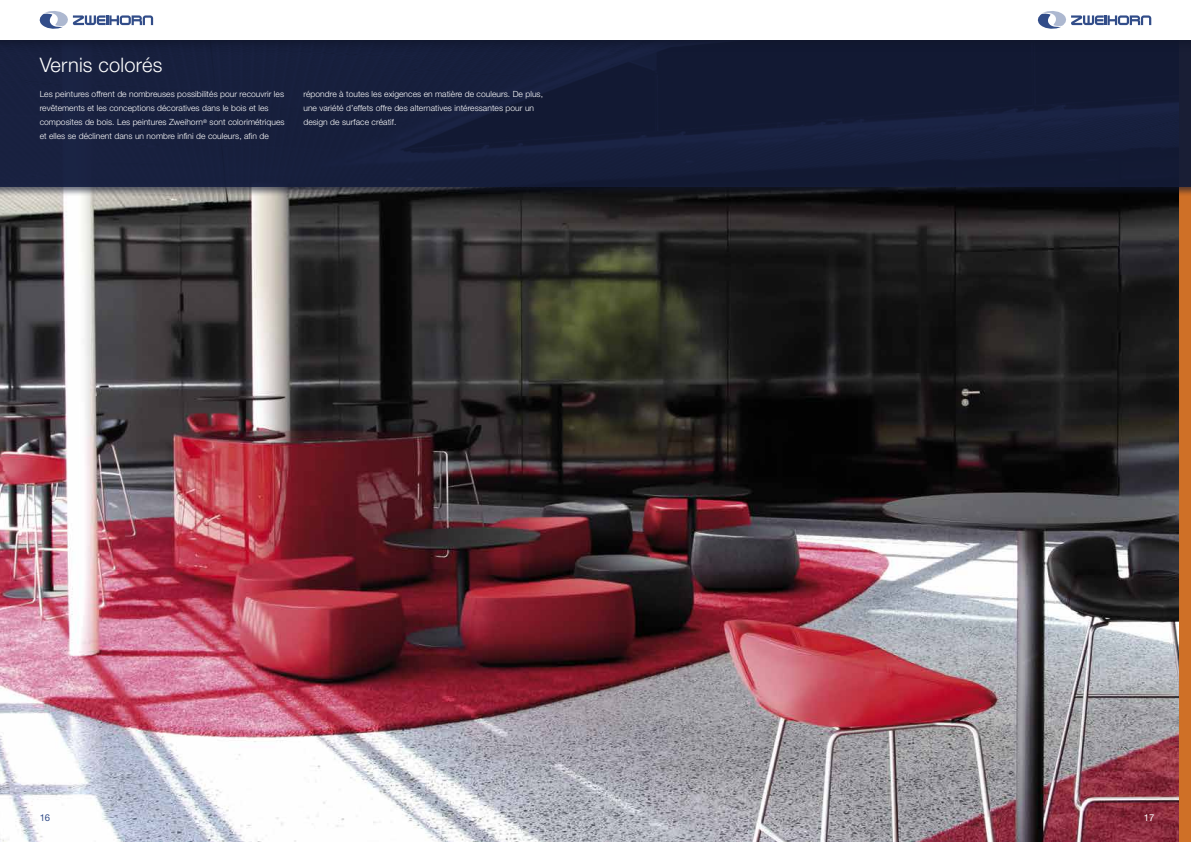
<style>
.page{position:relative;width:1191px;height:842px;background:#fff}
.page>*{position:absolute;margin:0;border:0;box-sizing:border-box;transform-origin:0 0}
.t1{font:300 20px "Helvetica Neue";letter-spacing:.01em;color:#fff}
.t2{font:9.5px "Helvetica Neue";color:#324d89}
.t3{font:9.5px "Helvetica Neue";color:#fff}
.t4{font:300 8.5px/14px "Helvetica Neue";letter-spacing:.005em;color:#fff}
</style>
<div class="page">
<img style="left:0;top:196px;width:1179px;height:646px">
<div style="left:1179px;top:40px;width:12px;height:802px;background:#cf7027"></div>
<div style="left:0;top:0;width:1191px;height:196px;background:#11172c;opacity:.5"></div>
<div style="left:0;top:0;width:1191px;height:187px;background:#161f3c"></div>
<div style="left:0;top:0;width:1191px;height:52px;background:#11172c"></div>
<div style="left:0;top:0;width:1191px;height:40px;background:#fff"></div>
<svg style="left:40px;top:11px;width:113px;height:18px"></svg>
<svg style="left:1037px;top:11px;width:114px;height:18px"></svg>
<h1 class="t1" style="left:40px;top:52px;width:124px">Vernis colorés</h1>
<p class="t4" style="left:40px;top:87px;width:246px">Les peintures offrent de nombreuses possibilités pour recouvrir les revêtements et les conceptions décoratives dans le bois et les composites de bois. Les peintures Zweihorn<sup>®</sup> sont colorimétriques et elles se déclinent dans un nombre infini de couleurs, afin de</p>
<p class="t4" style="left:303px;top:87px;width:241px">répondre à toutes les exigences en matière de couleurs. De plus, une variété d’effets offre des alternatives intéressantes pour un design de surface créatif.</p>
<p class="t2" style="left:40px;top:811px;width:12px">16</p>
<p class="t3" style="left:1143px;top:811px;width:12px">17</p>
</div>
